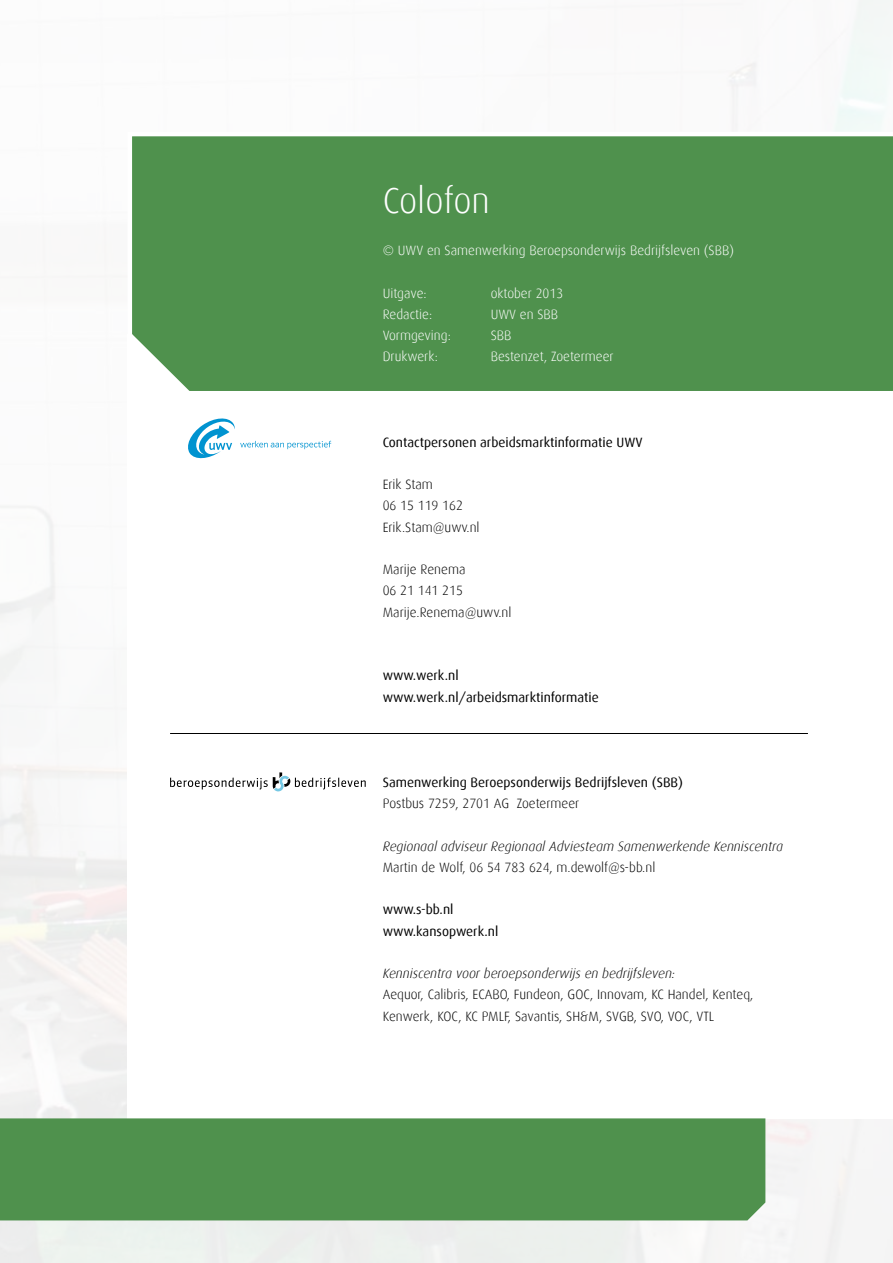
<style>
.page{position:relative;width:893px;height:1263px;background:#fff}
.page>*{position:absolute;margin:0;border:0;box-sizing:border-box;transform-origin:0 0}
.t1{font:300 36px "Dax";color:#fff}
.t2{font:300 13.5px/21.3px "Dax";color:#000}
.t3{font:13.5px/21.3px "Dax";color:#000}
.t4{font:300 13.5px "Dax";color:#fff}
.t5{font:italic 300 13.5px "Dax";color:#000}
</style>
<div class="page">
<div style="left:132px;top:130px;width:761px;height:261px;background:#4f914d"></div>
<div style="left:0;top:1118px;width:765px;height:102px;background:#4f914d"></div>
<hr style="left:170px;top:733px;width:638px;height:1px;background:#000">
<svg style="left:188px;top:418px;width:143px;height:41px"></svg>
<svg style="left:170px;top:772px;width:196px;height:19px"></svg>
<h1 class="t1" style="left:383px;top:180px;width:109px">Colofon</h1>
<p class="t4" style="left:383px;top:243px;width:353px">© UWV en Samenwerking Beroepsonderwijs Bedrijfsleven (SBB)</p>
<p class="t4" style="left:383px;top:286px;width:45px">Uitgave:</p>
<p class="t4" style="left:491px;top:286px;width:74px">oktober 2013</p>
<p class="t4" style="left:383px;top:307px;width:51px">Redactie:</p>
<p class="t4" style="left:491px;top:307px;width:69px">UWV en SBB</p>
<p class="t4" style="left:383px;top:328px;width:70px">Vormgeving:</p>
<p class="t4" style="left:491px;top:328px;width:22px">SBB</p>
<p class="t4" style="left:383px;top:349px;width:57px">Drukwerk:</p>
<p class="t4" style="left:491px;top:349px;width:124px">Bestenzet, Zoetermeer</p>
<p class="t3" style="left:383px;top:431px;width:261px">Contactpersonen arbeidsmarktinformatie UWV</p>
<p class="t2" style="left:383px;top:474px;width:98px">Erik Stam<br>06 15 119 162<br>Erik.Stam@uwv.nl</p>
<p class="t2" style="left:383px;top:559px;width:130px">Marije Renema<br>06 21 141 215<br>Marije.Renema@uwv.nl</p>
<p class="t3" style="left:383px;top:665px;width:218px">www.werk.nl www.werk.nl/arbeidsmarktinformatie</p>
<p class="t3" style="left:383px;top:771px;width:302px">Samenwerking Beroepsonderwijs Bedrijfsleven (SBB)</p>
<p class="t2" style="left:383px;top:793px;width:198px">Postbus 7259, 2701 AG Zoetermeer</p>
<p class="t5" style="left:383px;top:838px;width:402px">Regionaal adviseur Regionaal Adviesteam Samenwerkende Kenniscentra</p>
<p class="t2" style="left:383px;top:857px;width:274px">Martin de Wolf, 06 54 783 624, m.dewolf@s-bb.nl</p>
<p class="t3" style="left:383px;top:899px;width:117px">www.s-bb.nl www.kansopwerk.nl</p>
<p class="t5" style="left:383px;top:966px;width:294px">Kenniscentra voor beroepsonderwijs en bedrijfsleven:</p>
<p class="t2" style="left:383px;top:984px;width:372px">Aequor, Calibris, ECABO, Fundeon, GOC, Innovam, KC Handel, Kenteq,<br>Kenwerk, KOC, KC PMLF, Savantis, SH&amp;M, SVGB, SVO, VOC, VTL</p>
</div>
